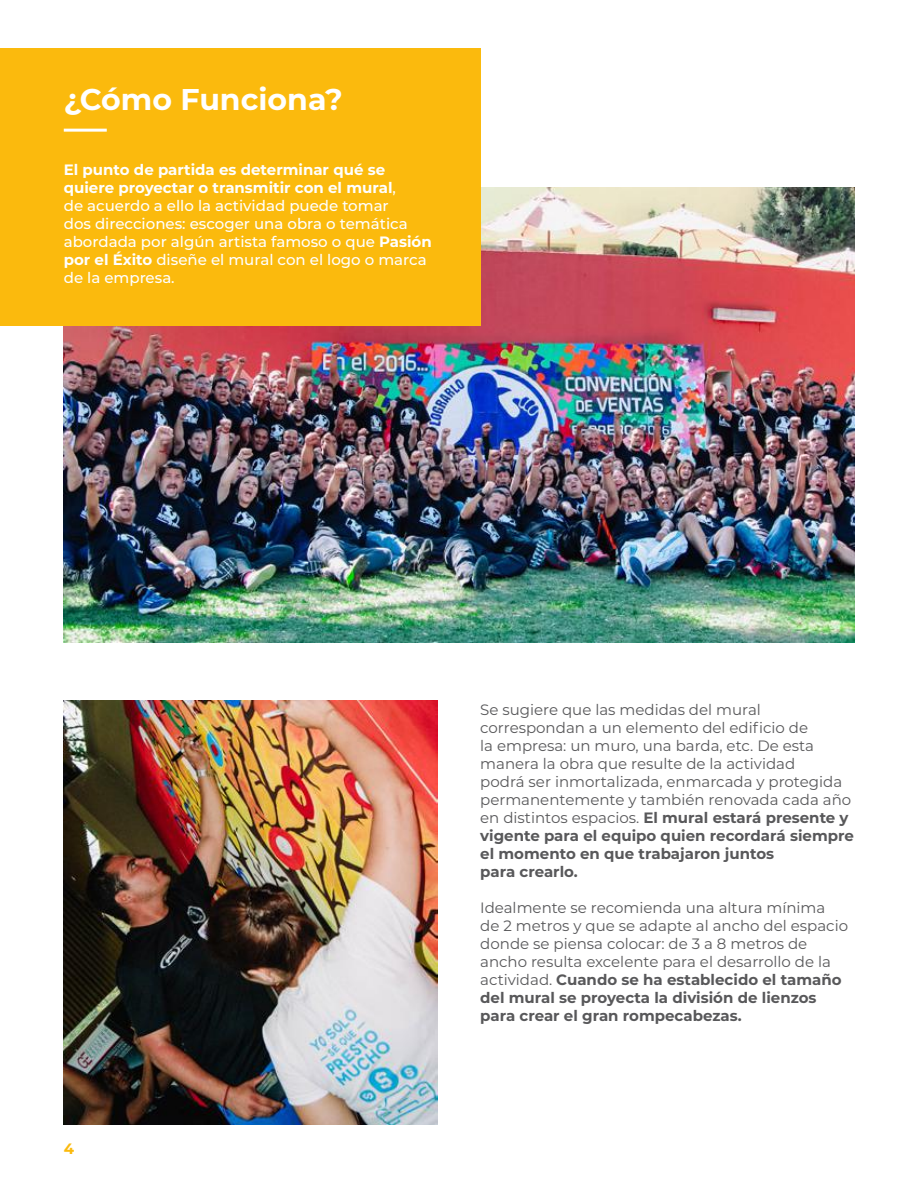
<style>
.page{position:relative;width:918px;height:1188px;background:#fff}
.page>*{position:absolute;margin:0;border:0;box-sizing:border-box;transform-origin:0 0}
.t1{font:700 30px "Montserrat";color:#fff}
.t2{font:15px/18px "Montserrat";color:#58585a}
.t3{font:500 15px/18px "Montserrat";color:#fff}
.t4{font:700 15px "Montserrat";color:#fbba0d}
.s1{font-weight:700}
</style>
<div class="page">
<img style="left:64px;top:187px;width:790px;height:455px">
<img style="left:64px;top:701px;width:374px;height:423px">
<div style="left:0;top:48px;width:480px;height:278px;background:#fbba0d"></div>
<hr style="left:64px;top:129px;width:43px;height:3px;background:#fff">
<h1 class="t1" style="left:64px;top:78px;width:281px">¿Cómo Funciona?</h1>
<p class="t3" style="left:64px;top:160px;width:369px"><span class="s1">El punto de partida es determinar qué se quiere proyectar o transmitir con el mural</span>,<br>de acuerdo a ello la actividad puede tomar<br>dos direcciones: escoger una obra o temática abordada por algún artista famoso o que <span class="s1">Pasión por el Éxito</span> diseñe el mural con el logo o marca de la empresa.</p>
<p class="t4" style="left:64px;top:1138px;width:12px">4</p>
<p class="t2" style="left:480px;top:701px;width:375px">Se sugiere que las medidas del mural correspondan a un elemento del edificio de<br>la empresa: un muro, una barda, etc. De esta manera la obra que resulte de la actividad<br>podrá ser inmortalizada, enmarcada y protegida permanentemente y también renovada cada año en distintos espacios. <span class="s1">El mural estará presente y vigente para el equipo quien recordará siempre el momento en que trabajaron juntos<br>para crearlo.</span></p>
<p class="t2" style="left:480px;top:899px;width:369px">Idealmente se recomienda una altura mínima de 2 metros y que se adapte al ancho del espacio donde se piensa colocar: de 3 a 8 metros de ancho resulta excelente para el desarrollo de la actividad. <span class="s1">Cuando se ha establecido el tamaño del mural se proyecta la división de lienzos para crear el gran rompecabezas.</span></p>
</div>
